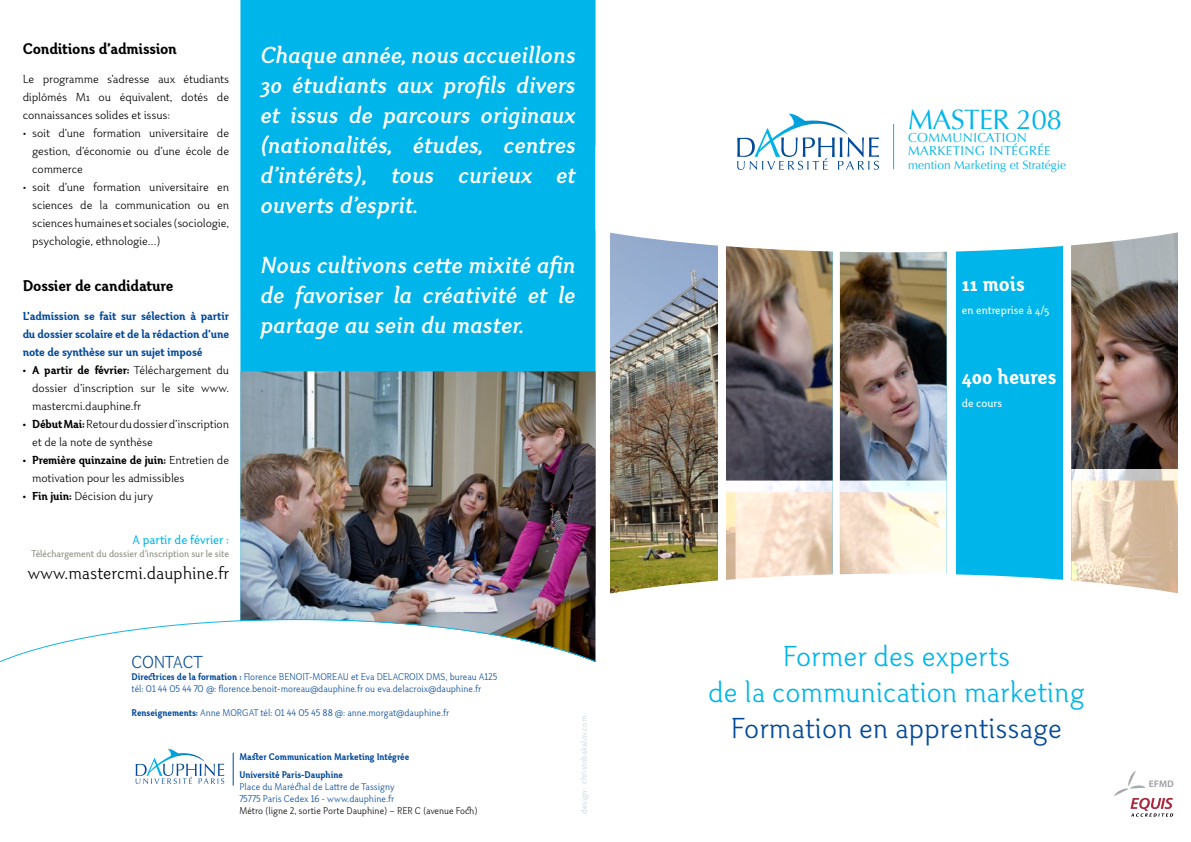
<style>
.page{position:relative;width:1191px;height:842px;background:#fff}
.page>*{position:absolute;margin:0;border:0;box-sizing:border-box;transform-origin:0 0}
.t1{font:300 30px/36px "Otari";color:#00b5ea;text-align:center}
.t2{font:300 30px "Otari";color:#03499a}
.t3{font:28px "Optima";letter-spacing:-.02em;color:#00b5ea}
.t4{font:italic 500 24px/30px "Otari";color:#fff;text-align:justify;scale:1.04 1}
.t5{font:700 22px "Otari";color:#fff}
.t6{font:300 18px "Otari";color:#000}
.t7{font:300 18px "Otari";letter-spacing:.005em;color:#03499a}
.t8{font:700 16px "Otari";letter-spacing:-.01em;color:#000;scale:1.04 1}
.t9{font:13px/13px "Optima";letter-spacing:.03em;color:#00b5ea}
.t10{font:13px "Otari";color:#00b5ea}
.t11{font:300 12px/18px "Otari";letter-spacing:-.01em;color:#000;text-align:justify;scale:1.04 1}
.t12{font:700 12px/18px "Otari";letter-spacing:-.01em;color:#03499a;text-align:justify;scale:1.04 1}
.t13{font:12px "Optima";color:#00b5ea}
.t14{font:12px "Otari";color:#fff}
.t15{font:300 10px/12px "Otari";color:#03499a}
.t16{font:700 10px/17.7px "Otari";color:#03499a}
.t17{font:300 10px "Otari";color:#000}
.t18{font:10px "Otari";color:#878d7d}
.t19{font:300 9px "Otari";color:#c3d4dd}
.s1{font-weight:700}
</style>
<div class="page">
<div style="left:240px;top:0;width:355px;height:371px;background:#00b5ea"></div>
<img style="left:240px;top:371px;width:355px;height:248px">
<img style="left:611px;top:252px;width:106px;height:322px">
<img style="left:726px;top:252px;width:452px;height:322px">
<svg style="left:595px;top:574px;width:583px;height:45px"></svg>
<svg style="left:1114px;top:771px;width:59px;height:46px"></svg>
<svg style="left:595px;top:124px;width:583px;height:128px"></svg>
<svg style="left:737px;top:113px;width:142px;height:57px"></svg>
<hr style="left:893px;top:124px;width:1px;height:45px;background:#00b5ea">
<svg style="left:0;top:619px;width:596px;height:44px"></svg>
<svg style="left:136px;top:748px;width:88px;height:36px"></svg>
<hr style="left:233px;top:753px;width:1px;height:32px;background:#03499a">
<h3 class="t8" style="left:23px;top:39px;width:150px">Conditions d’admission</h3>
<p class="t11" style="left:23px;top:70px;width:200px">Le programme s’adresse aux étudiants diplômés M1 ou équivalent, dotés de connaissances solides et issus:</p>
<p class="t11" style="left:32px;top:124px;width:191px;text-indent:-9px">• soit d’une formation universitaire de gestion, d’économie ou d’une école de commerce</p>
<p class="t11" style="left:32px;top:178px;width:191px;text-indent:-9px">• soit d’une formation universitaire en sciences de la communication ou en sciences humaines et sociales (sociologie, psychologie, ethnologie…)</p>
<h3 class="t8" style="left:23px;top:276px;width:146px">Dossier de candidature</h3>
<p class="t12" style="left:23px;top:307px;width:200px">L’admission se fait sur sélection à partir du dossier scolaire et de la rédaction d’une note de synthèse sur un sujet imposé</p>
<p class="t11" style="left:32px;top:361px;width:191px;text-indent:-9px"><span class="s1">• A partir de février:</span> Téléchargement du dossier d’inscription sur le site www. mastercmi.dauphine.fr</p>
<p class="t11" style="left:32px;top:415px;width:191px;text-indent:-9px"><span class="s1">• Début Mai:</span> Retour du dossier d’inscription et de la note de synthèse</p>
<p class="t11" style="left:32px;top:451px;width:191px;text-indent:-9px"><span class="s1">• Première quinzaine de juin:</span> Entretien de motivation pour les admissibles</p>
<p class="t11" style="left:23px;top:487px;width:127px"><span class="s1">• Fin juin:</span> Décision du jury</p>
<p class="t10" style="left:133px;top:532px;width:98px">A partir de février :</p>
<p class="t18" style="left:32px;top:548px;width:199px">Téléchargement du dossier d’inscription sur le site</p>
<h3 class="t6" style="left:28px;top:562px;width:203px">www.mastercmi.dauphine.fr</h3>
<h3 class="t4" style="left:260px;top:40px;width:305px">Chaque année, nous accueillons 30 étudiants aux profils divers et issus de parcours originaux (nationalités, études, centres d’intérêts), tous curieux et ouverts d’esprit.</h3>
<h3 class="t4" style="left:260px;top:250px;width:305px">Nous cultivons cette mixité afin de favoriser la créativité et le partage au sein du master.</h3>
<h3 class="t7" style="left:132px;top:651px;width:72px">Contact</h3>
<p class="t15" style="left:132px;top:671px;width:367px"><span class="s1">Directrices de la formation :</span> Florence BENO IT-MOREAU et Eva DELACROIX DMS, bureau A125 tél: 01 44 05 44 70 @: florence.benoit-moreau@dauphine.fr ou eva.delacroix@dauphine.fr</p>
<p class="t15" style="left:132px;top:707px;width:319px"><span class="s1">Renseignements:</span> Anne MORGAT tél: 01 44 05 45 88 @: anne.morgat@dauphine.fr</p>
<p class="t16" style="left:239px;top:748px;width:171px">Master Communication Marketing Intégrée<br>Université Paris-Dauphine</p>
<p class="t15" style="left:239px;top:781px;width:157px">Place du Maréchal de Lattre de Tassigny<br>75775 Paris Cedex 16 - www.dauphine.fr</p>
<p class="t17" style="left:239px;top:805px;width:240px">Métro (ligne 2, sortie Porte Dauphine) – RER C (avenue Foch)</p>
<p class="t19" style="left:578px;top:814px;width:100px;rotate:-90deg">design: christobakalov.com</p>
<h2 class="t3" style="left:908px;top:103px;width:155px">Master 208</h2>
<p class="t9" style="left:908px;top:131px;width:142px">COMMUNICATION<br>MARKETING INTÉGRÉE</p>
<p class="t13" style="left:908px;top:158px;width:159px">mention Marketing et Stratégie</p>
<h3 class="t5" style="left:962px;top:270px;width:64px">11 mois</h3>
<p class="t14" style="left:962px;top:303px;width:89px">en entreprise à 4/5</p>
<h3 class="t5" style="left:962px;top:363px;width:96px">400 heures</h3>
<p class="t14" style="left:962px;top:396px;width:42px">de cours</p>
<h1 class="t1" style="left:708px;top:638px;width:378px">Former des experts<br>de la communication marketing</h1>
<h1 class="t2" style="left:731px;top:710px;width:333px">Formation en apprentissage</h1>
</div>
